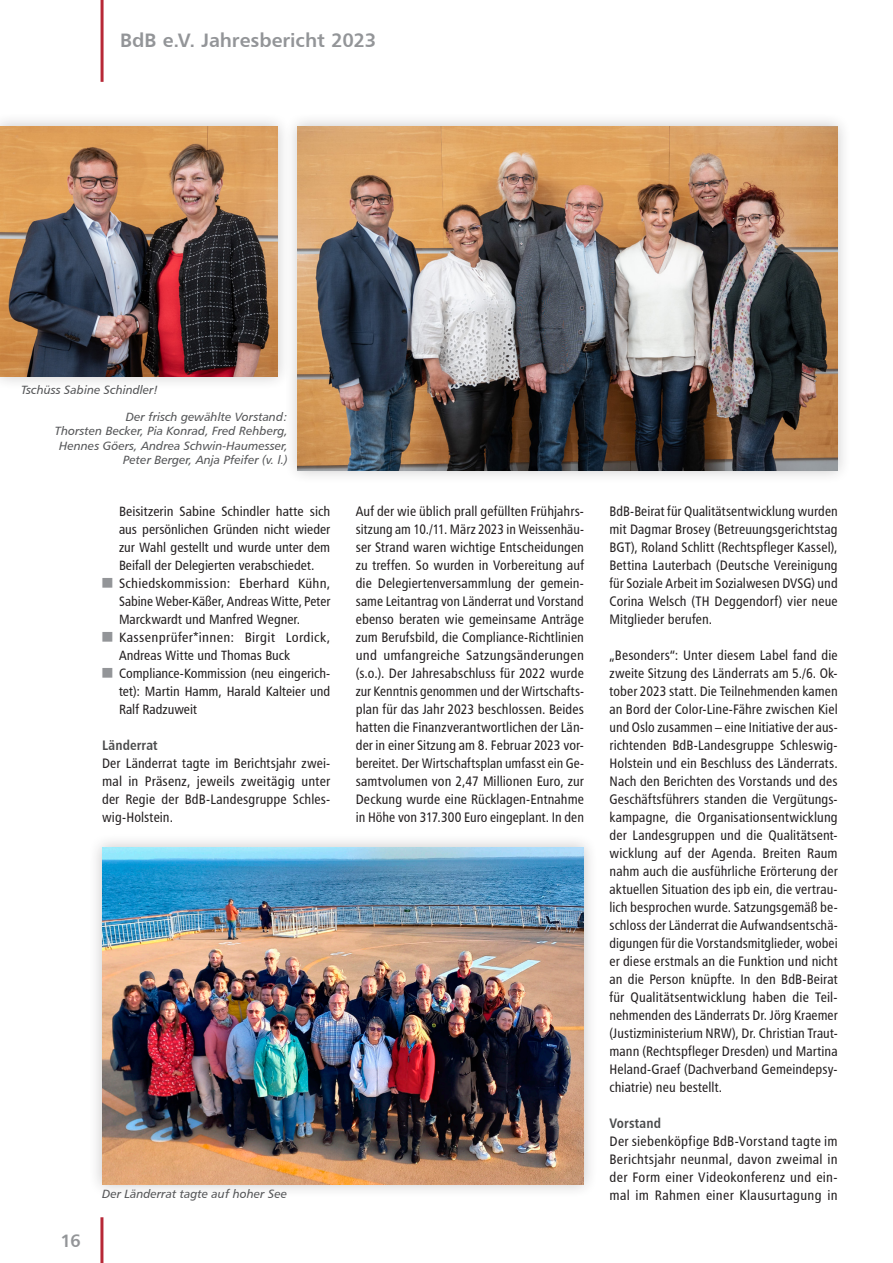
<style>
.page{position:relative;width:893px;height:1263px;background:#fff}
.page>*{position:absolute;margin:0;border:0;box-sizing:border-box;transform-origin:0 0}
.t1{font:19.5px "Humanist 777 BT Bold B";letter-spacing:-.005em;color:#939598}
.t2{font:18px "Humanist 777 BT Bold B";color:#939598}
.t3{font:13.8px/18px "Humanist 777 BT Roman Condensed B";letter-spacing:.01em;color:#231f20;text-align:justify}
.t4{font:13.8px "Humanist 777 BT Bold Condensed B";letter-spacing:.01em;color:#4b4c4d}
.t5{font:13.5px/18px "Humanist 777 BT Roman Condensed B";color:#231f20}
.t6{font:12px/14.4px "Humanist 777 BT Italic B";color:#57585a;text-align:right}
</style>
<div class="page">
<div style="left:284px;top:112px;width:567px;height:372px;background:#231f20;opacity:.25"></div>
<img style="left:298px;top:126px;width:539px;height:344px">
<div style="left:0;top:112px;width:292px;height:279px;background:#231f20;opacity:.25"></div>
<img style="left:0;top:126px;width:277px;height:250px">
<div style="left:88px;top:833px;width:510px;height:365px;background:#231f20;opacity:.25"></div>
<img style="left:102px;top:847px;width:482px;height:337px">
<hr style="left:101px;top:0;width:3px;height:82px;background:#b72837">
<hr style="left:100px;top:1217px;width:3px;height:46px;background:#b72837">
<h1 class="t1" style="left:120px;top:28px;width:258px">BdB e.V. Jahresbericht 2023</h1>
<p class="t6" style="left:21px;top:382px;width:139px">Tschüss Sabine Schindler!</p>
<p class="t6" style="left:55px;top:409px;width:234px">Der frisch gewählte Vorstand:<br>Thorsten Becker, Pia Konrad, Fred Rehberg, Hennes Göers, Andrea Schwin-Haumesser, Peter Berger, Anja Pfeifer (v. l.)</p>
<p class="t5" style="left:119px;top:502px;width:213px">Beisitzerin Sabine Schindler hatte sich aus persönlichen Gründen nicht wieder zur Wahl gestellt und wurde unter dem Beifall der Delegierten verabschiedet.<br>Schiedskommission: Eberhard Kühn, Sabine Weber-Käßer, Andreas Witte, Peter Marckwardt und Manfred Wegner.<br>Kassenprüfer*innen: Birgit Lordick, Andreas Witte und Thomas Buck Compliance-Kommission (neu eingerich&shy;tet): Martin Hamm, Harald Kalteier und Ralf Radzuweit</p>
<p class="t4" style="left:102px;top:736px;width:57px">Länderrat</p>
<p class="t3" style="left:102px;top:753px;width:230px">Der Länderrat tagte im Berichtsjahr zwei&shy;mal in Präsenz, jeweils zweitägig unter der Regie der BdB-Landesgruppe Schles&shy;wig-Holstein.</p>
<p class="t3" style="left:356px;top:501px;width:230px">Auf der wie üblich prall gefüllten Frühjahrs&shy;sitzung am 10./11. März 2023 in Weissenhäu&shy;ser Strand waren wichtige Entscheidungen zu treffen. So wurden in Vorbereitung auf die Delegiertenversammlung der gemein&shy;same Leitantrag von Länderrat und Vorstand ebenso beraten wie gemeinsame Anträge zum Berufsbild, die Compliance-Richtlinien und umfangreiche Satzungsänderungen (s.o.). Der Jahresabschluss für 2022 wurde zur Kenntnis genommen und der Wirtschafts&shy;plan für das Jahr 2023 beschlossen. Beides hatten die Finanzverantwortlichen der Län&shy;der in einer Sitzung am 8. Februar 2023 vor&shy;bereitet. Der Wirtschaftsplan umfasst ein Ge&shy;samtvolumen von 2,47 Millionen Euro, zur Deckung wurde eine Rücklagen-Entnahme in Höhe von 317.300 Euro eingeplant. In den</p>
<p class="t3" style="left:609px;top:501px;width:230px">BdB-Beirat für Qualitätsentwicklung wurden mit Dagmar Brosey (Betreuungsgerichtstag BGT), Roland Schlitt (Rechtspfleger Kassel), Bettina Lauterbach (Deutsche Vereinigung für Soziale Arbeit im Sozialwesen DVSG) und Corina Welsch (TH Deggendorf) vier neue Mitglieder berufen.</p>
<p class="t3" style="left:609px;top:645px;width:230px">„Besonders“: Unter diesem Label fand die zweite Sitzung des Länderrats am 5./6. Ok&shy;tober 2023 statt. Die Teilnehmenden kamen an Bord der Color-Line-Fähre zwischen Kiel und Oslo zusammen – eine Initiative der aus&shy;richtenden BdB-Landesgruppe Schleswig-Holstein und ein Beschluss des Länderrats.<br>Nach den Berichten des Vorstands und des Geschäftsführers standen die Vergütungs&shy;kampagne, die Organisationsentwicklung der Landesgruppen und die Qualitätsent&shy;wicklung auf der Agenda. Breiten Raum nahm auch die ausführliche Erörterung der aktuellen Situation des ipb ein, die vertrau&shy;lich besprochen wurde. Satzungsgemäß be&shy;schloss der Länderrat die Aufwandsentschä&shy;digungen für die Vorstandsmitglieder, wobei er diese erstmals an die Funktion und nicht an die Person knüpfte. In den BdB-Beirat für Qualitätsentwicklung haben die Teil&shy;nehmenden des Länderrats Dr. Jörg Kraemer (Justizministerium NRW), Dr. Christian Traut&shy;mann (Rechtspfleger Dresden) und Martina Heland-Graef (Dachverband Gemeindepsy&shy;chiatrie) neu bestellt.</p>
<p class="t4" style="left:609px;top:1114px;width:53px">Vorstand</p>
<p class="t3" style="left:609px;top:1131px;width:230px">Der siebenköpfige BdB-Vorstand tagte im Berichtsjahr neunmal, davon zweimal in der Form einer Videokonferenz und ein-</p>
<h2 class="t2" style="left:61px;top:1229px;width:22px">16</h2>
<p class="t6" style="left:102px;top:1187px;width:186px">Der Länderrat tagte auf hoher See</p>
<p class="t3" style="left:609px;top:1185px;width:230px">mal im Rahmen einer Klausurtagung in</p>
</div>
